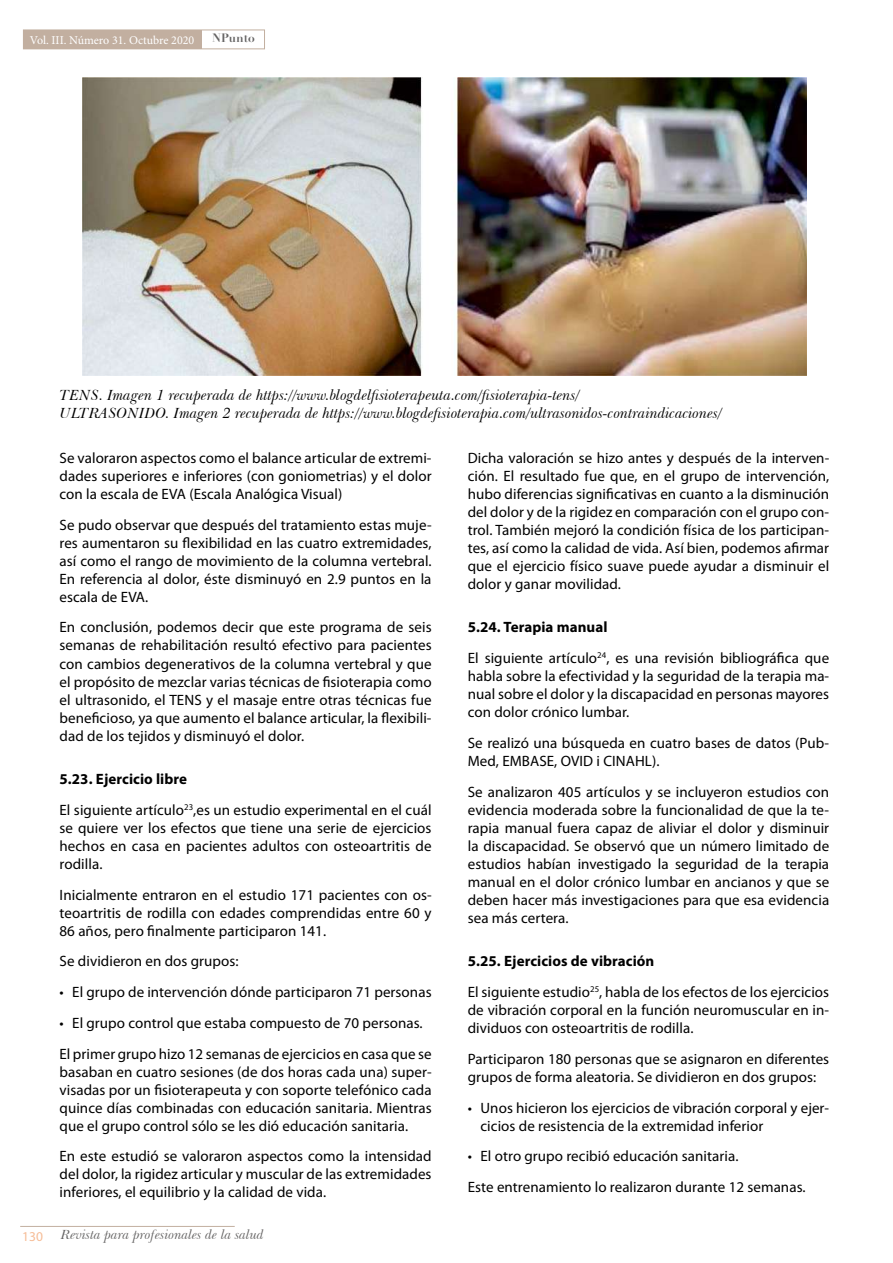
<style>
.page{position:relative;width:893px;height:1263px;background:#fff}
.page>*{position:absolute;margin:0;border:0;box-sizing:border-box;transform-origin:0 0}
.t1{font:15px/18px "Myriad Pro";letter-spacing:.005em;color:#000;text-align:justify}
.t2{font:italic 15px/18px "Baskerville BT";color:#000}
.t3{font:italic 13.5px "Baskerville BT";color:#646363}
.t4{font:13.5px "Myriad Pro";color:#f6bc96}
.t5{font:12px "Minion Pro";color:#fff}
.t6{font:700 12px "Didot LH";color:#646363}
.s1{font-weight:700}
</style>
<div class="page">
<div style="left:23px;top:30px;width:242px;height:19px;border:1px solid #c2afa0"></div>
<div style="left:23px;top:30px;width:179px;height:19px;background:#c2afa0"></div>
<hr style="left:20px;top:1226px;width:215px;height:1px;background:#c2afa0">
<img style="left:82px;top:78px;width:724px;height:298px">
<p class="t5" style="left:30px;top:32px;width:166px">Vol. III. Número 31. Octubre 2020</p>
<p class="t6" style="left:212px;top:30px;width:44px">NPunto</p>
<p class="t2" style="left:60px;top:386px;width:664px">TENS. Imagen 1 recuperada de https://www.blogdelfisioterapeuta.com/fisioterapia-tens/<br>ULTRASONIDO. Imagen 2 recuperada de https://www.blogdefisioterapia.com/ultrasonidos-contraindicaciones/</p>
<p class="t1" style="left:60px;top:449px;width:374px">Se valoraron aspectos como el balance articular de extremi&shy;dades superiores e inferiores (con goniometrias) y el dolor con la escala de EVA (Escala Analógica Visual)</p>
<p class="t1" style="left:60px;top:515px;width:374px">Se pudo observar que después del tratamiento estas muje&shy;res aumentaron su flexibilidad en las cuatro extremidades, así como el rango de movimiento de la columna vertebral.<br>En referencia al dolor, éste disminuyó en 2.9 puntos en la escala de EVA.</p>
<p class="t1" style="left:60px;top:618px;width:374px">En conclusión, podemos decir que este programa de seis semanas de rehabilitación resultó efectivo para pacientes con cambios degenerativos de la columna vertebral y que el propósito de mezclar varias técnicas de fisioterapia como el ultrasonido, el TENS y el masaje entre otras técnicas fue beneficioso, ya que aumento el balance articular, la flexibili&shy;dad de los tejidos y disminuyó el dolor.</p>
<p class="t1" style="left:60px;top:763px;width:374px;line-height:30.8px"><span class="s1">5.23. Ejercicio libre<br></span>El siguiente artículo<sup>23</sup>,es un estudio experimental en el cuál</p>
<p class="t1" style="left:60px;top:818px;width:374px">se quiere ver los efectos que tiene una serie de ejercicios hechos en casa en pacientes adultos con osteoartritis de rodilla.</p>
<p class="t1" style="left:60px;top:885px;width:374px">Inicialmente entraron en el estudio 171 pacientes con os&shy;teoartritis de rodilla con edades comprendidas entre 60 y 86 años, pero finalmente participaron 141.</p>
<p class="t1" style="left:60px;top:952px;width:180px">Se dividieron en dos grupos:</p>
<p class="t1" style="left:60px;top:983px;width:374px">• El grupo de intervención dónde participaron 71 personas</p>
<p class="t1" style="left:60px;top:1007px;width:374px;line-height:30.8px">• El grupo control que estaba compuesto de 70 personas.<br>El primer grupo hizo 12 semanas de ejercicios en casa que se</p>
<p class="t1" style="left:60px;top:1062px;width:374px">basaban en cuatro sesiones (de dos horas cada una) super&shy;visadas por un fisioterapeuta y con soporte telefónico cada quince días combinadas con educación sanitaria. Mientras que el grupo control sólo se les dió educación sanitaria.</p>
<p class="t1" style="left:60px;top:1147px;width:374px">En este estudió se valoraron aspectos como la intensidad del dolor, la rigidez articular y muscular de las extremidades inferiores, el equilibrio y la calidad de vida.</p>
<p class="t4" style="left:22px;top:1228px;width:22px">130</p>
<p class="t3" style="left:61px;top:1227px;width:205px">Revista para profesionales de la salud</p>
<p class="t1" style="left:468px;top:449px;width:363px">Dicha valoración se hizo antes y después de la interven&shy;ción. El resultado fue que, en el grupo de intervención, hubo diferencias significativas en cuanto a la disminución del dolor y de la rigidez en comparación con el grupo con&shy;trol. También mejoró la condición física de los participan&shy;tes, así como la calidad de vida. Así bien, podemos afirmar que el ejercicio físico suave puede ayudar a disminuir el dolor y ganar movilidad.</p>
<p class="t1" style="left:468px;top:612px;width:363px;line-height:30.8px"><span class="s1">5.24. Terapia manual<br></span>El siguiente artículo<sup>24</sup>, es una revisión bibliográfica que</p>
<p class="t1" style="left:468px;top:667px;width:363px">habla sobre la efectividad y la seguridad de la terapia ma&shy;nual sobre el dolor y la discapacidad en personas mayores con dolor crónico lumbar.</p>
<p class="t1" style="left:468px;top:734px;width:363px">Se realizó una búsqueda en cuatro bases de datos (Pub-<br>Med, EMBASE, OVID i CINAHL).</p>
<p class="t1" style="left:468px;top:782px;width:363px">Se analizaron 405 artículos y se incluyeron estudios con evidencia moderada sobre la funcionalidad de que la te&shy;rapia manual fuera capaz de aliviar el dolor y disminuir la discapacidad. Se observó que un número limitado de estudios habían investigado la seguridad de la terapia manual en el dolor crónico lumbar en ancianos y que se deben hacer más investigaciones para que esa evidencia sea más certera.</p>
<p class="t1" style="left:468px;top:946px;width:363px;line-height:30.8px"><span class="s1">5.25. Ejercicios de vibración<br></span>El siguiente estudio<sup>25</sup>, habla de los efectos de los ejercicios</p>
<p class="t1" style="left:468px;top:1001px;width:363px">de vibración corporal en la función neuromuscular en in&shy;dividuos con osteoartritis de rodilla.</p>
<p class="t1" style="left:468px;top:1049px;width:363px">Participaron 180 personas que se asignaron en diferentes grupos de forma aleatoria. Se dividieron en dos grupos:</p>
<p class="t1" style="left:480px;top:1098px;width:350px;text-indent:-13px">• Unos hicieron los ejercicios de vibración corporal y ejer&shy;cicios de resistencia de la extremidad inferior</p>
<p class="t1" style="left:468px;top:1141px;width:339px;line-height:30.8px">• El otro grupo recibió educación sanitaria.<br>Este entrenamiento lo realizaron durante 12 semanas.</p>
</div>
